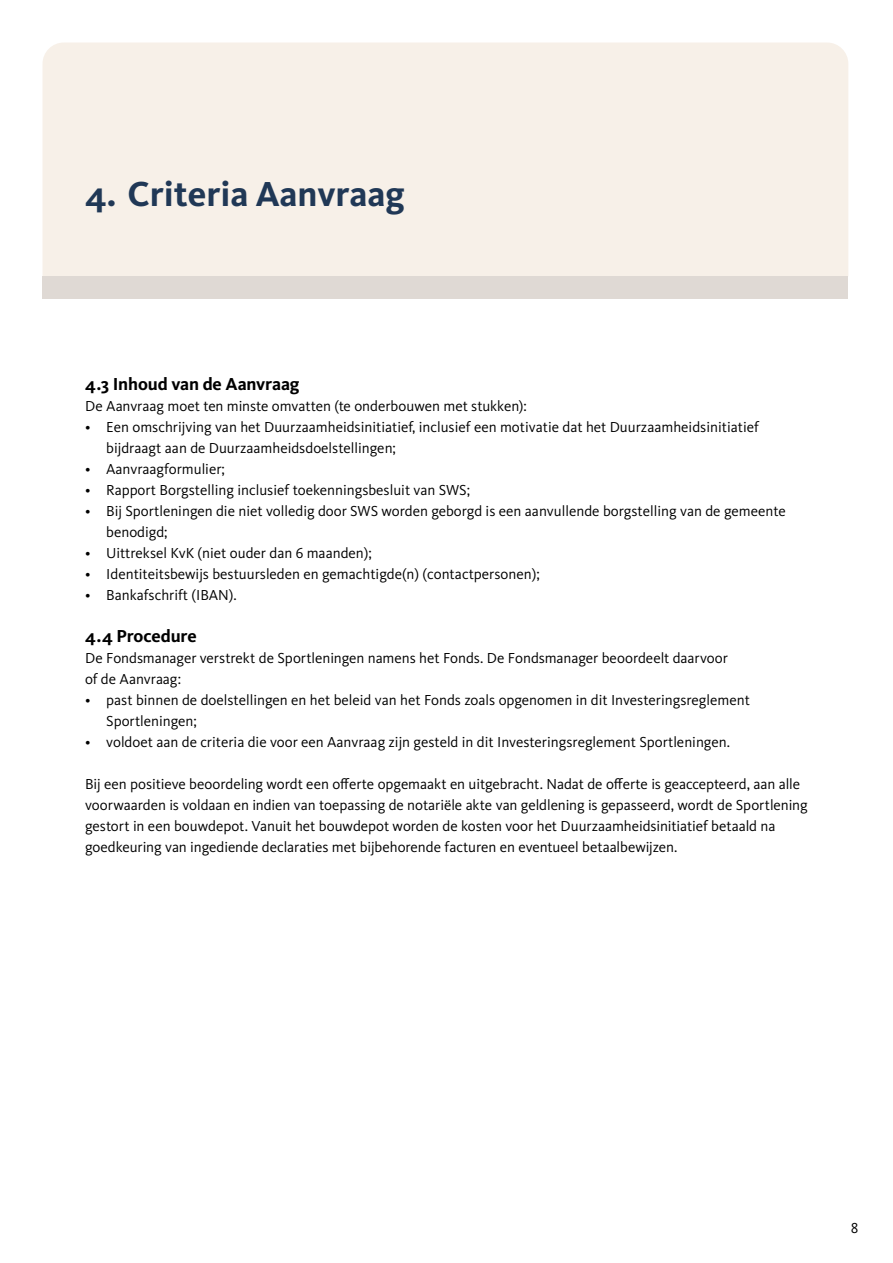
<style>
.page{position:relative;width:893px;height:1263px;background:#fff}
.page>*{position:absolute;margin:0;border:0;box-sizing:border-box;transform-origin:0 0}
.t1{font:700 36px "Kievit OT";color:#203856}
.t2{font:700 18px "Kievit OT";letter-spacing:-.01em;color:#000}
.t3{font:15px/21px "Kievit OT";color:#000}
</style>
<div class="page">
<div style="left:43px;top:43px;width:805px;height:233px;background:#f7f0e8"></div>
<div style="left:43px;top:276px;width:805px;height:22px;background:#dfd9d4"></div>
<h1 class="t1" style="left:85px;top:173px;width:321px">4. Criteria Aanvraag</h1>
<p class="t2" style="left:85px;top:373px;width:216px">4.3 Inhoud van de Aanvraag</p>
<p class="t3" style="left:85px;top:396px;width:443px">De Aanvraag moet ten minste omvatten (te onderbouwen met stukken):</p>
<p class="t3" style="left:106px;top:417px;width:654px;text-indent:-21px">• Een omschrijving van het Duurzaamheidsinitiatief, inclusief een motivatie dat het Duurzaamheidsinitiatief bijdraagt aan de Duurzaamheidsdoelstellingen;</p>
<p class="t3" style="left:85px;top:459px;width:141px">• Aanvraagformulier;</p>
<p class="t3" style="left:85px;top:480px;width:387px">• Rapport Borgstelling inclusief toekenningsbesluit van SWS;</p>
<p class="t3" style="left:106px;top:501px;width:681px;text-indent:-21px">• Bij Sportleningen die niet volledig door SWS worden geborgd is een aanvullende borgstelling van de gemeente benodigd;</p>
<p class="t3" style="left:85px;top:543px;width:288px">• Uittreksel KvK (niet ouder dan 6 maanden);</p>
<p class="t3" style="left:85px;top:564px;width:456px">• Identiteitsbewijs bestuursleden en gemachtigde(n) (contactpersonen);</p>
<p class="t3" style="left:85px;top:585px;width:153px">• Bankafschrift (IBAN).</p>
<p class="t2" style="left:85px;top:625px;width:113px">4.4 Procedure</p>
<p class="t3" style="left:85px;top:648px;width:644px">De Fondsmanager verstrekt de Sportleningen namens het Fonds. De Fondsmanager beoordeelt daarvoor of de Aanvraag:</p>
<p class="t3" style="left:106px;top:690px;width:645px;text-indent:-21px">• past binnen de doelstellingen en het beleid van het Fonds zoals opgenomen in dit Investeringsreglement<br>Sportleningen;</p>
<p class="t3" style="left:85px;top:732px;width:646px">• voldoet aan de criteria die voor een Aanvraag zijn gesteld in dit Investeringsreglement Sportleningen.</p>
<p class="t3" style="left:85px;top:774px;width:724px">Bij een positieve beoordeling wordt een offerte opgemaakt en uitgebracht. Nadat de offerte is geaccepteerd, aan alle voorwaarden is voldaan en indien van toepassing de notariële akte van geldlening is gepasseerd, wordt de Sportlening gestort in een bouwdepot. Vanuit het bouwdepot worden de kosten voor het Duurzaamheidsinitiatief betaald na goedkeuring van ingediende declaraties met bijbehorende facturen en eventueel betaalbewijzen.</p>
<p class="t3" style="left:851px;top:1217px;width:9px">8</p>
</div>
